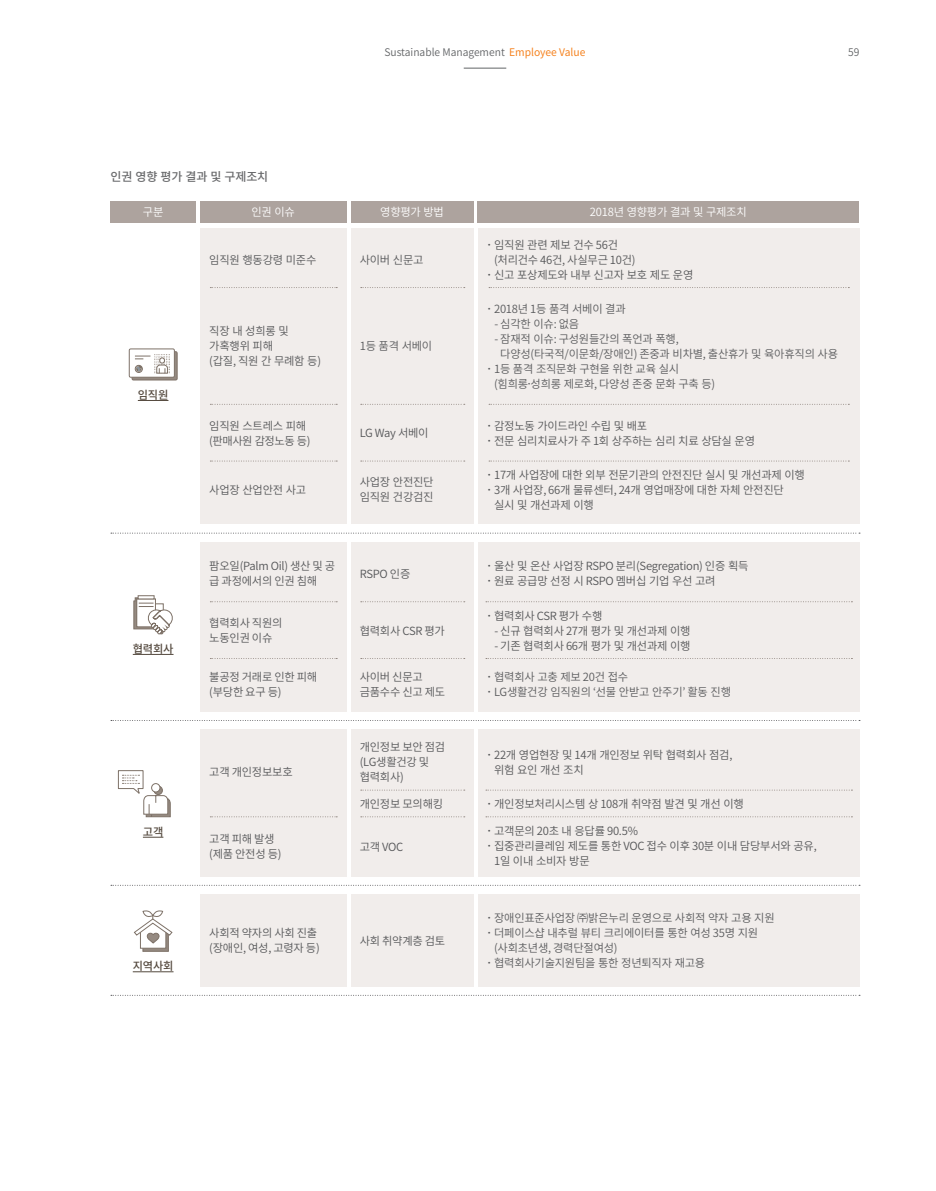
<style>
.page{position:relative;width:936px;height:1191px;background:#fff}
.page>*{position:absolute;margin:0;border:0;box-sizing:border-box;transform-origin:0 0}
.t1{font:500 12px "Noto Sans CJ Kkr";letter-spacing:-.01em;color:#696a6c}
.t2{font:600 11.25px/15px "Noto Sans CJ Kkr";letter-spacing:-.02em;color:#555658}
.t3{font:600 11.25px/15px "Noto Sans CJ Kkr";letter-spacing:-.02em;color:#5a5b5d}
.t4{font:600 11.25px "Noto Sans CJ Kkr";letter-spacing:-.02em;color:#fff}
.t5{font:500 11.25px "Noto Sans CJ Kkr";letter-spacing:-.02em;color:#54493e}
.t6{font:600 10.5px "Noto Sans CJ Kkr";color:#626466}
.s1{font-weight:400;color:#f5821f}
</style>
<div class="page">
<svg style="left:111px;top:533px;width:749px;height:1px"></svg>
<svg style="left:111px;top:720px;width:749px;height:1px"></svg>
<svg style="left:111px;top:885px;width:749px;height:1px"></svg>
<svg style="left:111px;top:995px;width:749px;height:1px"></svg>
<div style="left:111px;top:201px;width:85px;height:22px;background:#ada39e"></div>
<div style="left:350px;top:201px;width:123px;height:22px;background:#ada39e"></div>
<div style="left:200px;top:201px;width:146px;height:22px;background:#ada39e"></div>
<div style="left:478px;top:201px;width:380px;height:22px;background:#ada39e"></div>
<div style="left:200px;top:542px;width:146px;height:169px;background:#f1edeb"></div>
<div style="left:478px;top:542px;width:381px;height:169px;background:#f1edeb"></div>
<div style="left:351px;top:542px;width:122px;height:169px;background:#f1edeb"></div>
<svg style="left:210px;top:601px;width:127px;height:1px"></svg>
<svg style="left:361px;top:601px;width:104px;height:1px"></svg>
<svg style="left:486px;top:601px;width:366px;height:1px"></svg>
<svg style="left:210px;top:658px;width:127px;height:1px"></svg>
<svg style="left:361px;top:658px;width:104px;height:1px"></svg>
<svg style="left:486px;top:658px;width:366px;height:1px"></svg>
<div style="left:200px;top:894px;width:146px;height:92px;background:#f1edeb"></div>
<div style="left:478px;top:894px;width:381px;height:92px;background:#f1edeb"></div>
<div style="left:351px;top:894px;width:122px;height:92px;background:#f1edeb"></div>
<div style="left:200px;top:729px;width:146px;height:147px;background:#f1edeb"></div>
<div style="left:478px;top:729px;width:381px;height:147px;background:#f1edeb"></div>
<div style="left:351px;top:729px;width:122px;height:147px;background:#f1edeb"></div>
<svg style="left:486px;top:789px;width:366px;height:1px"></svg>
<svg style="left:361px;top:789px;width:104px;height:1px"></svg>
<svg style="left:210px;top:816px;width:127px;height:1px"></svg>
<svg style="left:361px;top:816px;width:104px;height:1px"></svg>
<svg style="left:486px;top:816px;width:366px;height:1px"></svg>
<div style="left:200px;top:229px;width:146px;height:295px;background:#f1edeb"></div>
<div style="left:478px;top:229px;width:381px;height:295px;background:#f1edeb"></div>
<div style="left:351px;top:229px;width:122px;height:295px;background:#f1edeb"></div>
<svg style="left:210px;top:287px;width:127px;height:1px"></svg>
<svg style="left:361px;top:287px;width:104px;height:1px"></svg>
<svg style="left:489px;top:287px;width:360px;height:1px"></svg>
<svg style="left:489px;top:461px;width:360px;height:1px"></svg>
<svg style="left:210px;top:461px;width:127px;height:1px"></svg>
<svg style="left:361px;top:461px;width:104px;height:1px"></svg>
<svg style="left:489px;top:404px;width:360px;height:1px"></svg>
<svg style="left:210px;top:404px;width:127px;height:1px"></svg>
<svg style="left:361px;top:404px;width:104px;height:1px"></svg>
<svg style="left:143px;top:837px;width:20px;height:1px"></svg>
<svg style="left:118px;top:770px;width:53px;height:47px"></svg>
<hr style="left:138px;top:400px;width:30px;height:1px;background:#54493e">
<div style="left:132px;top:352px;width:45px;height:28px;background:#897e75"></div>
<div style="left:132px;top:351px;width:45px;height:29px;border:1px solid #7d7167"></div>
<div style="left:129px;top:349px;width:45px;height:28px;background:#fff"></div>
<div style="left:129px;top:348px;width:46px;height:29px;border:1px solid #7d7167"></div>
<img style="left:154px;top:354px;width:16px;height:19px">
<svg style="left:156px;top:357px;width:12px;height:17px"></svg>
<svg style="left:135px;top:356px;width:15px;height:3px"></svg>
<svg style="left:135px;top:365px;width:8px;height:8px"></svg>
<svg style="left:136px;top:366px;width:6px;height:6px"></svg>
<hr style="left:133px;top:654px;width:40px;height:1px;background:#54493e">
<div style="left:138px;top:595px;width:16px;height:4px;border:1px solid #7d7167"></div>
<svg style="left:133px;top:597px;width:40px;height:38px"></svg>
<hr style="left:133px;top:971px;width:40px;height:1px;background:#54493e">
<svg style="left:133px;top:910px;width:40px;height:42px"></svg>
<hr style="left:463px;top:68px;width:43px;height:1px;background:#626466">
<p class="t6" style="left:384px;top:46px;width:202px">Sustainable Management <span class="s1">Employee Value</span></p>
<p class="t6" style="left:848px;top:46px;width:13px">59</p>
<p class="t1" style="left:111px;top:169px;width:159px">인권 영향 평가 결과 및 구제조치</p>
<p class="t4" style="left:143px;top:206px;width:22px">구분</p>
<p class="t4" style="left:251px;top:206px;width:45px">인권 이슈</p>
<p class="t4" style="left:380px;top:206px;width:65px">영향평가 방법</p>
<p class="t4" style="left:590px;top:206px;width:158px">2018년 영향평가 결과 및 구제조치</p>
<p class="t5" style="left:138px;top:388px;width:32px">임직원</p>
<p class="t5" style="left:133px;top:642px;width:42px">협력회사</p>
<p class="t5" style="left:143px;top:825px;width:22px">고객</p>
<p class="t5" style="left:133px;top:959px;width:42px">지역사회</p>
<p class="t2" style="left:209px;top:252px;width:109px">임직원 행동강령 미준수</p>
<p class="t2" style="left:360px;top:252px;width:65px">사이버 신문고</p>
<p class="t2" style="left:209px;top:324px;width:113px">직장 내 성희롱 및 가혹행위 피해<br>(갑질, 직원 간 무례함 등)</p>
<p class="t3" style="left:360px;top:339px;width:74px">1등 품격 서베이</p>
<p class="t2" style="left:209px;top:418px;width:103px">임직원 스트레스 피해 (판매사원 감정노동 등)</p>
<p class="t2" style="left:360px;top:426px;width:70px">LG Way 서베이</p>
<p class="t2" style="left:209px;top:482px;width:98px">사업장 산업안전 사고</p>
<p class="t2" style="left:360px;top:475px;width:75px">사업장 안전진단 임직원 건강검진</p>
<p class="t2" style="left:209px;top:559px;width:127px">팜오일(Palm Oil) 생산 및 공 급 과정에서의 인권 침해</p>
<p class="t2" style="left:360px;top:566px;width:52px">RSPO 인증</p>
<p class="t2" style="left:209px;top:615px;width:75px">협력회사 직원의 노동인권 이슈</p>
<p class="t2" style="left:360px;top:623px;width:87px">협력회사 CSR 평가</p>
<p class="t2" style="left:209px;top:669px;width:109px">불공정 거래로 인한 피해 (부당한 요구 등)</p>
<p class="t2" style="left:360px;top:669px;width:87px">사이버 신문고 금품수수 신고 제도</p>
<p class="t2" style="left:486px;top:237px;width:133px">･ 임직원 관련 제보 건수 56건</p>
<p class="t2" style="left:494px;top:252px;width:143px">(처리건수 46건, 사실무근 10건)</p>
<p class="t2" style="left:486px;top:267px;width:208px">･ 신고 포상제도와 내부 신고자 보호 제도 운영</p>
<p class="t3" style="left:486px;top:301px;width:141px">･ 2018년 1등 품격 서베이 결과</p>
<p class="t3" style="left:494px;top:316px;width:86px">- 심각한 이슈: 없음</p>
<p class="t3" style="left:494px;top:331px;width:186px">- 잠재적 이슈: 구성원들간의 폭언과 폭행,</p>
<p class="t3" style="left:500px;top:346px;width:339px">다양성(타국적/이문화/장애인) 존중과 비차별, 출산휴가 및 육아휴직의 사용</p>
<p class="t3" style="left:486px;top:361px;width:194px">･ 1등 품격 조직문화 구현을 위한 교육 실시</p>
<p class="t3" style="left:494px;top:376px;width:223px">(힘희롱〮성희롱 제로화, 다양성 존중 문화 구축 등)</p>
<p class="t2" style="left:486px;top:418px;width:270px">･ 감정노동 가이드라인 수립 및 배포<br>･ 전문 심리치료사가 주 1회 상주하는 심리 치료 상담실 운영</p>
<p class="t2" style="left:486px;top:467px;width:320px">･ 17개 사업장에 대한 외부 전문기관의 안전진단 실시 및 개선과제 이행</p>
<p class="t2" style="left:486px;top:482px;width:299px">･ 3개 사업장, 66개 물류센터, 24개 영업매장에 대한 자체 안전진단</p>
<p class="t2" style="left:494px;top:497px;width:101px">실시 및 개선과제 이행</p>
<p class="t2" style="left:486px;top:559px;width:263px">･ 울산 및 온산 사업장 RSPO 분리(Segregation) 인증 획득･ 원료 공급망 선정 시 RSPO 멤버십 기업 우선 고려</p>
<p class="t2" style="left:486px;top:608px;width:117px">･ 협력회사 CSR 평가 수행</p>
<p class="t2" style="left:494px;top:623px;width:198px">- 신규 협력회사 27개 평가 및 개선과제 이행</p>
<p class="t2" style="left:494px;top:638px;width:198px">- 기존 협력회사 66개 평가 및 개선과제 이행</p>
<p class="t3" style="left:486px;top:669px;width:246px">･ 협력회사 고충 제보 20건 접수<br>･ LG생활건강 임직원의 ‘선물 안받고 안주기’ 활동 진행</p>
<p class="t2" style="left:209px;top:765px;width:85px">고객 개인정보보호</p>
<p class="t2" style="left:360px;top:740px;width:87px">개인정보 보안 점검 (LG생활건강 및 협력회사)</p>
<p class="t2" style="left:494px;top:747px;width:240px;text-indent:-8px">･ 22개 영업현장 및 14개 개인정보 위탁 협력회사 점검, 위험 요인 개선 조치</p>
<p class="t2" style="left:360px;top:796px;width:85px">개인정보 모의해킹</p>
<p class="t2" style="left:486px;top:796px;width:259px">･ 개인정보처리시스템 상 108개 취약점 발견 및 개선 이행</p>
<p class="t2" style="left:209px;top:832px;width:74px">고객 피해 발생 (제품 안전성 등)</p>
<p class="t2" style="left:360px;top:839px;width:45px">고객 VOC</p>
<p class="t2" style="left:209px;top:926px;width:112px">사회적 약자의 사회 진출 (장애인, 여성, 고령자 등)</p>
<p class="t2" style="left:360px;top:933px;width:87px">사회 취약계층 검토</p>
<p class="t2" style="left:486px;top:823px;width:153px">･ 고객문의 20초 내 응답률 90.5%</p>
<p class="t2" style="left:486px;top:838px;width:332px">･ 집중관리클레임 제도를 통한 VOC 접수 이후 30분 이내 담당부서와 공유,</p>
<p class="t2" style="left:494px;top:853px;width:97px">1일 이내 소비자 방문</p>
<p class="t3" style="left:486px;top:911px;width:290px">･ 장애인표준사업장 ㈜밝은누리 운영으로 사회적 약자 고용 지원</p>
<p class="t3" style="left:486px;top:926px;width:273px">･ 더페이스샵 내추럴 뷰티 크리에이터를 통한 여성 35명 지원</p>
<p class="t3" style="left:494px;top:941px;width:125px">(사회초년생, 경력단절여성)</p>
<p class="t3" style="left:486px;top:956px;width:220px">･ 협력회사기술지원팀을 통한 정년퇴직자 재고용</p>
</div>
